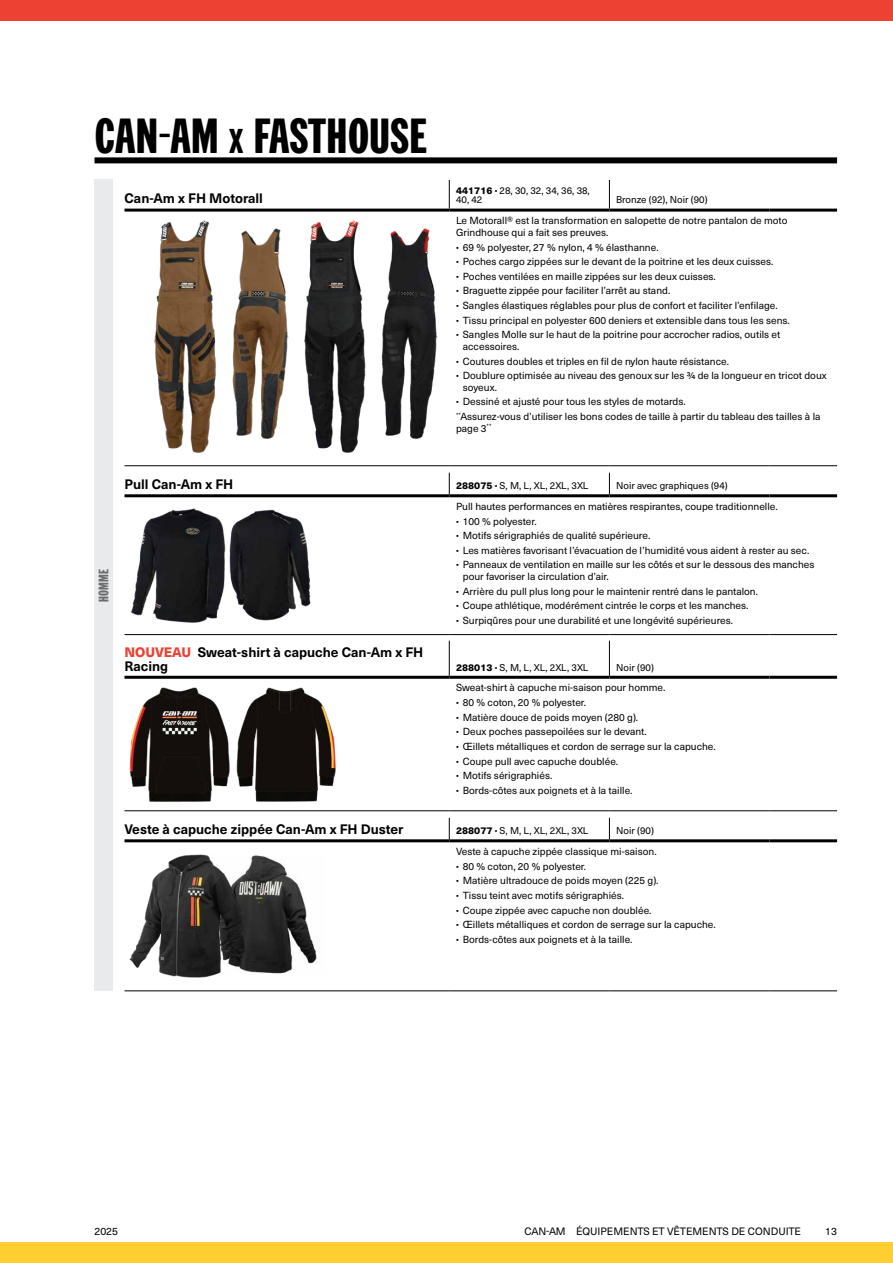
<style>
.page{position:relative;width:893px;height:1263px;background:#fff}
.page>*{position:absolute;margin:0;border:0;box-sizing:border-box;transform-origin:0 0}
.t1{font:700 48px "Can Am Gothic";letter-spacing:.01em;color:#000}
.t2{font:700 13.5px/13.5px "Neue Haas Unica W1 G";color:#000}
.t3{font:700 13.5px "Can Am Gothic";letter-spacing:.01em;color:#6a6d70}
.t4{font:10.5px "Neue Haas Unica W1 G";color:#000}
.t5{font:10.2px/14.7px "Neue Haas Unica W1 G";color:#000}
.t6{font:9.75px/9.8px "Neue Haas Unica W1 G";color:#000}
.s1{font-size:33.6px}
.s2{font-weight:800}
.s3{font-weight:800;color:#ec4133}
</style>
<div class="page">
<svg style="left:449px;top:818px;width:1px;height:21px"></svg>
<hr style="left:449px;top:839px;width:160px;height:3px;background:#000">
<hr style="left:609px;top:839px;width:161px;height:3px;background:#000">
<hr style="left:770px;top:839px;width:67px;height:3px;background:#000">
<svg style="left:609px;top:818px;width:1px;height:21px"></svg>
<hr style="left:124px;top:839px;width:325px;height:3px;background:#000">
<hr style="left:449px;top:990px;width:160px;height:1px;background:#000">
<hr style="left:609px;top:990px;width:161px;height:1px;background:#000">
<hr style="left:770px;top:990px;width:67px;height:1px;background:#000">
<hr style="left:124px;top:990px;width:325px;height:1px;background:#000">
<img style="left:252px;top:855px;width:65px;height:118px">
<img style="left:129px;top:854px;width:123px;height:124px">
<hr style="left:449px;top:641px;width:1px;height:35px;background:#000">
<hr style="left:449px;top:676px;width:160px;height:3px;background:#000">
<hr style="left:609px;top:676px;width:161px;height:3px;background:#000">
<hr style="left:770px;top:676px;width:67px;height:3px;background:#000">
<hr style="left:609px;top:641px;width:1px;height:35px;background:#000">
<hr style="left:124px;top:676px;width:325px;height:3px;background:#000">
<hr style="left:449px;top:810px;width:160px;height:1px;background:#000">
<hr style="left:609px;top:810px;width:161px;height:1px;background:#000">
<hr style="left:770px;top:810px;width:67px;height:1px;background:#000">
<hr style="left:124px;top:810px;width:325px;height:1px;background:#000">
<img style="left:129px;top:687px;width:101px;height:115px">
<img style="left:236px;top:687px;width:100px;height:115px">
<svg style="left:449px;top:473px;width:1px;height:21px"></svg>
<hr style="left:449px;top:494px;width:160px;height:3px;background:#000">
<hr style="left:609px;top:494px;width:161px;height:3px;background:#000">
<hr style="left:770px;top:494px;width:67px;height:3px;background:#000">
<svg style="left:609px;top:473px;width:1px;height:21px"></svg>
<hr style="left:124px;top:494px;width:325px;height:3px;background:#000">
<hr style="left:449px;top:634px;width:160px;height:1px;background:#000">
<hr style="left:609px;top:634px;width:161px;height:1px;background:#000">
<hr style="left:770px;top:634px;width:67px;height:1px;background:#000">
<hr style="left:124px;top:634px;width:325px;height:1px;background:#000">
<img style="left:232px;top:509px;width:79px;height:112px">
<img style="left:130px;top:508px;width:102px;height:115px">
<svg style="left:449px;top:180px;width:1px;height:29px"></svg>
<hr style="left:449px;top:209px;width:160px;height:3px;background:#000">
<hr style="left:609px;top:209px;width:161px;height:3px;background:#000">
<hr style="left:770px;top:209px;width:67px;height:3px;background:#000">
<svg style="left:609px;top:180px;width:1px;height:29px"></svg>
<hr style="left:124px;top:209px;width:325px;height:3px;background:#000">
<hr style="left:449px;top:465px;width:160px;height:1px;background:#000">
<hr style="left:609px;top:465px;width:161px;height:1px;background:#000">
<hr style="left:770px;top:465px;width:67px;height:1px;background:#000">
<hr style="left:124px;top:465px;width:325px;height:1px;background:#000">
<img style="left:260px;top:230px;width:14px;height:209px">
<img style="left:409px;top:228px;width:29px;height:211px">
<img style="left:154px;top:220px;width:106px;height:233px">
<img style="left:274px;top:220px;width:135px;height:233px">
<div style="left:94px;top:180px;width:18px;height:811px;background:#e9eaeb"></div>
<div style="left:94px;top:157px;width:743px;height:6px;background:#000"></div>
<div style="left:0;top:0;width:893px;height:20px;background:#ec4133"></div>
<div style="left:0;top:1243px;width:893px;height:20px;background:#ffcf31"></div>
<h1 class="t1" style="left:95px;top:104px;width:333px">CAN-AM <span class="s1">X</span> FASTHOUSE</h1>
<h2 class="t2" style="left:124px;top:191px;width:140px">Can-Am x FH Motorall</h2>
<p class="t6" style="left:456px;top:185px;width:135px"><span class="s2">441716 ·</span> 28, 30, 32, 34, 36, 38,<br>40, 42</p>
<p class="t6" style="left:616px;top:194px;width:93px">Bronze (92), Noir (90)</p>
<p class="t5" style="left:456px;top:214px;width:333px;line-height:11.6px">Le Motorall® est la transformation en salopette de notre pantalon de moto<br>Grindhouse qui a fait ses preuves.</p>
<p class="t5" style="left:456px;top:239px;width:335px"><span class="s2">·</span> 69 % polyester, 27 % nylon, 4 % élasthanne.<br><span class="s2">·</span> Poches cargo zippées sur le devant de la poitrine et les deux cuisses.<br><span class="s2">·</span> Poches ventilées en maille zippées sur les deux cuisses.<br><span class="s2">·</span> Braguette zippée pour faciliter l’arrêt au stand.<br><span class="s2">·</span> Sangles élastiques réglables pour plus de confort et faciliter l’enfilage.<br><span class="s2">·</span> Tissu principal en polyester 600 deniers et extensible dans tous les sens. <span class="s2">·</span> Sangles Molle sur le haut de la poitrine pour accrocher radios, outils et</p>
<p class="t5" style="left:456px;top:338px;width:372px;text-indent:7px">accessoires.<br><span class="s2">·</span> Coutures doubles et triples en fil de nylon haute résistance.<br><span class="s2">·</span> Doublure optimisée au niveau des genoux sur les 3/4 de la longueur en tricot doux</p>
<p class="t5" style="left:456px;top:379px;width:366px;text-indent:7px">soyeux.<br><span class="s2">·</span> Dessiné et ajusté pour tous les styles de motards.<br><sup>**</sup>Assurez-vous d’utiliser les bons codes de taille à partir du tableau des tailles à la</p>
<p class="t5" style="left:456px;top:420px;width:37px">page 3<sup>**</sup></p>
<h2 class="t3" style="left:94px;top:602px;width:34px;rotate:-90deg">HOMME</h2>
<h2 class="t2" style="left:124px;top:477px;width:110px">Pull Can-Am x FH</h2>
<p class="t6" style="left:456px;top:480px;width:134px"><span class="s2">288075 ·</span> S, M, L, XL, 2XL, 3XL</p>
<p class="t6" style="left:616px;top:480px;width:113px">Noir avec graphiques (94)</p>
<p class="t5" style="left:456px;top:498px;width:360px">Pull hautes performances en matières respirantes, coupe traditionnelle.<br><span class="s2">·</span> 100 % polyester.<br><span class="s2">·</span> Motifs sérigraphiés de qualité supérieure.<br><span class="s2">·</span> Les matières favorisant l’évacuation de l’humidité vous aident à rester au sec. <span class="s2">·</span> Panneaux de ventilation en maille sur les côtés et sur le dessous des manches</p>
<p class="t5" style="left:456px;top:569px;width:303px;text-indent:7px">pour favoriser la circulation d’air.<br><span class="s2">·</span> Arrière du pull plus long pour le maintenir rentré dans le pantalon. <span class="s2">·</span> Coupe athlétique, modérément cintrée le corps et les manches.<br><span class="s2">·</span> Surpiqûres pour une durabilité et une longévité supérieures.</p>
<h2 class="t2" style="left:124px;top:645px;width:300px"><span class="s3">NOUVEAU</span> Sweat-shirt à capuche Can-Am x FH<br>Racing</h2>
<p class="t6" style="left:456px;top:662px;width:134px"><span class="s2">288013 ·</span> S, M, L, XL, 2XL, 3XL</p>
<p class="t6" style="left:616px;top:662px;width:39px">Noir (90)</p>
<p class="t5" style="left:456px;top:680px;width:261px">Sweat-shirt à capuche mi-saison pour homme.<br><span class="s2">·</span> 80 % coton, 20 % polyester.<br><span class="s2">·</span> Matière douce de poids moyen (280 g).<br><span class="s2">·</span> Deux poches passepoilées sur le devant.<br><span class="s2">·</span> Œillets métalliques et cordon de serrage sur la capuche. <span class="s2">·</span> Coupe pull avec capuche doublée.<br><span class="s2">·</span> Motifs sérigraphiés.<br><span class="s2">·</span> Bords-côtes aux poignets et à la taille.</p>
<h2 class="t2" style="left:124px;top:822px;width:281px">Veste à capuche zippée Can-Am x FH Duster</h2>
<p class="t6" style="left:456px;top:825px;width:134px"><span class="s2">288077 ·</span> S, M, L, XL, 2XL, 3XL</p>
<p class="t6" style="left:616px;top:825px;width:39px">Noir (90)</p>
<p class="t5" style="left:456px;top:843px;width:261px">Veste à capuche zippée classique mi-saison.<br><span class="s2">·</span> 80 % coton, 20 % polyester.<br><span class="s2">·</span> Matière ultradouce de poids moyen (225 g).<br><span class="s2">·</span> Tissu teint avec motifs sérigraphiés.<br><span class="s2">·</span> Coupe zippée avec capuche non doublée.<br><span class="s2">·</span> Œillets métalliques et cordon de serrage sur la capuche. <span class="s2">·</span> Bords-côtes aux poignets et à la taille.</p>
<p class="t4" style="left:94px;top:1223px;width:25px">2025</p>
<p class="t4" style="left:524px;top:1223px;width:278px">CAN-AM ÉQUIPEMENTS ET VÊTEMENTS DE CONDUITE</p>
<p class="t4" style="left:825px;top:1223px;width:13px">13</p>
</div>
